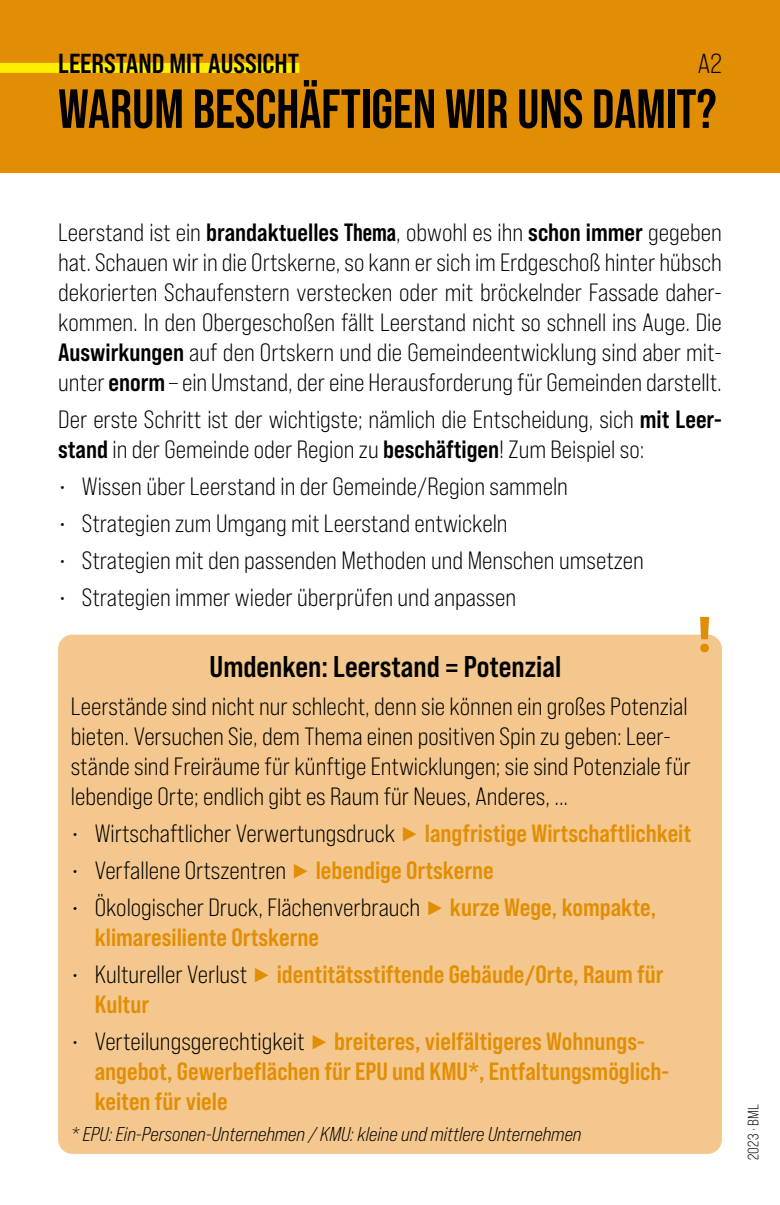
<style>
.page{position:relative;width:780px;height:1205px;background:#fff}
.page>*{position:absolute;margin:0;border:0;box-sizing:border-box;transform-origin:0 0}
.t1{font:700 55px "Bebas Neue Pro";color:#000}
.t2{font:30px "Bebas Neue Pro Sm E Bd";color:#000}
.t3{font:27.5px "Bebas Neue Pro Sm E Bd";color:#000}
.t4{font:27.5px "Bebas Neue Pro Sm E Bk";color:#000}
.t5{font:25px/30px "Bebas Neue Pro Sm E Bk";color:#000}
.t6{font:25px/30px "Bebas Neue Pro Sm E Bd";color:#e28e04}
.t7{font:20px "Bebas Neue Pro Sm E Bk It";color:#000}
.t8{font:15px "Bebas Neue Pro Sm E Bk";color:#000}
.s1{font-family:"Bebas Neue Pro Sm E Bd"}
.s2{font-family:"Bebas Neue Pro";font-weight:700}
.s3{font-family:"Freight Macro Pro";font-weight:300;color:#e28e04}
.s4{font-family:"Bebas Neue Pro Sm E Bd";color:#e28e04}
.s5{font-family:"Bebas Neue Pro Sm E Bk";color:#000}
.s6{font-family:"Freight Macro Pro";font-weight:300}
</style>
<div class="page">
<div style="left:0;top:0;width:780px;height:173px;background:#e28e04"></div>
<div style="left:0;top:63px;width:299px;height:10px;background:#fe0"></div>
<div style="left:58px;top:635px;width:663px;height:519px;background:#f3c78d;border-radius:14px"></div>
<div style="left:700px;top:643px;width:9px;height:9px;background:#e28e04;border-radius:50%"></div>
<svg style="left:700px;top:617px;width:9px;height:22px"></svg>
<p class="t3" style="left:58px;top:47px;width:243px">LEERSTAND MIT AUSSICHT</p>
<p class="t4" style="left:698px;top:49px;width:25px">A2</p>
<h1 class="t1" style="left:58px;top:80px;width:660px">WARUM BESCHÄFTIGEN WIR UNS DAMIT?</h1>
<p class="t5" style="left:58px;top:217px;width:665px;text-align:justify">Leerstand ist ein <span class="s1">brandaktuelles</span> <span class="s2">Thema</span>, obwohl es ihn <span class="s1">schon immer</span> gegeben hat. Schauen wir in die Ortskerne, so kann er sich im Erdgeschoß hinter hübsch dekorierten Schaufenstern verstecken oder mit bröckelnder Fassade daher&shy;kommen. In den Obergeschoßen fällt Leerstand nicht so schnell ins Auge. Die <span class="s1">Auswirkungen</span> auf den Ortskern und die Gemeindeentwicklung sind aber mit&shy;unter <span class="s1">enorm</span> – ein Umstand, der eine Herausforderung für Gemeinden darstellt.</p>
<p class="t5" style="left:58px;top:404px;width:665px">Der erste Schritt ist der wichtigste; nämlich die Entscheidung, sich <span class="s1">mit Leer&shy;stand</span> in der Gemeinde oder Region zu <span class="s1">beschäftigen</span>! Zum Beispiel so:</p>
<p class="t5" style="left:58px;top:471px;width:511px">• Wissen über Leerstand in der Gemeinde/Region sammeln</p>
<p class="t5" style="left:58px;top:508px;width:451px">• Strategien zum Umgang mit Leerstand entwickeln</p>
<p class="t5" style="left:58px;top:545px;width:587px">• Strategien mit den passenden Methoden und Menschen umsetzen</p>
<p class="t5" style="left:58px;top:582px;width:459px">• Strategien immer wieder überprüfen und anpassen</p>
<p class="t2" style="left:209px;top:651px;width:353px">Umdenken: Leerstand = Potenzial</p>
<p class="t5" style="left:71px;top:690px;width:621px">Leerstände sind nicht nur schlecht, denn sie können ein großes Potenzial bieten. Versuchen Sie, dem Thema einen positiven Spin zu geben: Leer&shy;stände sind Freiräume für künftige Entwicklungen; sie sind Potenziale für lebendige Orte; endlich gibt es Raum für Neues, Anderes, ...</p>
<p class="t5" style="left:71px;top:817px;width:621px">• Wirtschaftlicher Verwertungsdruck <span class="s3">F</span> <span class="s4">langfristige Wirtschaftlichkeit</span></p>
<p class="t5" style="left:71px;top:855px;width:424px">• Verfallene Ortszentren <span class="s3">F</span> <span class="s4">lebendige Ortskerne</span></p>
<p class="t5" style="left:71px;top:892px;width:586px">• Ökologischer Druck, Flächenverbrauch <span class="s3">F</span> <span class="s4">kurze Wege, kompakte,</span></p>
<p class="t6" style="left:95px;top:922px;width:226px">klimaresili ente Ortskerne</p>
<p class="t6" style="left:95px;top:959px;width:570px;text-indent:-24px"><span class="s5">• Kultureller Verlust</span> <span class="s6">F</span> identitätsstiftende Gebäude/Orte, Raum für<br>Kultu r</p>
<p class="t6" style="left:95px;top:1026px;width:576px;text-indent:-24px"><span class="s5">• Verteilungsgerechtigkeit</span> <span class="s6">F</span> breiteres, vielfältigeres Wohnungs&shy;angebot, Gewerbeflächen für EPU und KMU*, Entfaltungsmöglich&shy;keiten für viele</p>
<p class="t7" style="left:71px;top:1123px;width:512px">* EPU: Ein-Personen-Unternehmen / KMU: kleine und mittlere Unternehmen</p>
<p class="t8" style="left:744px;top:1160px;width:57px;rotate:-90deg">2023 · BML</p>
</div>
